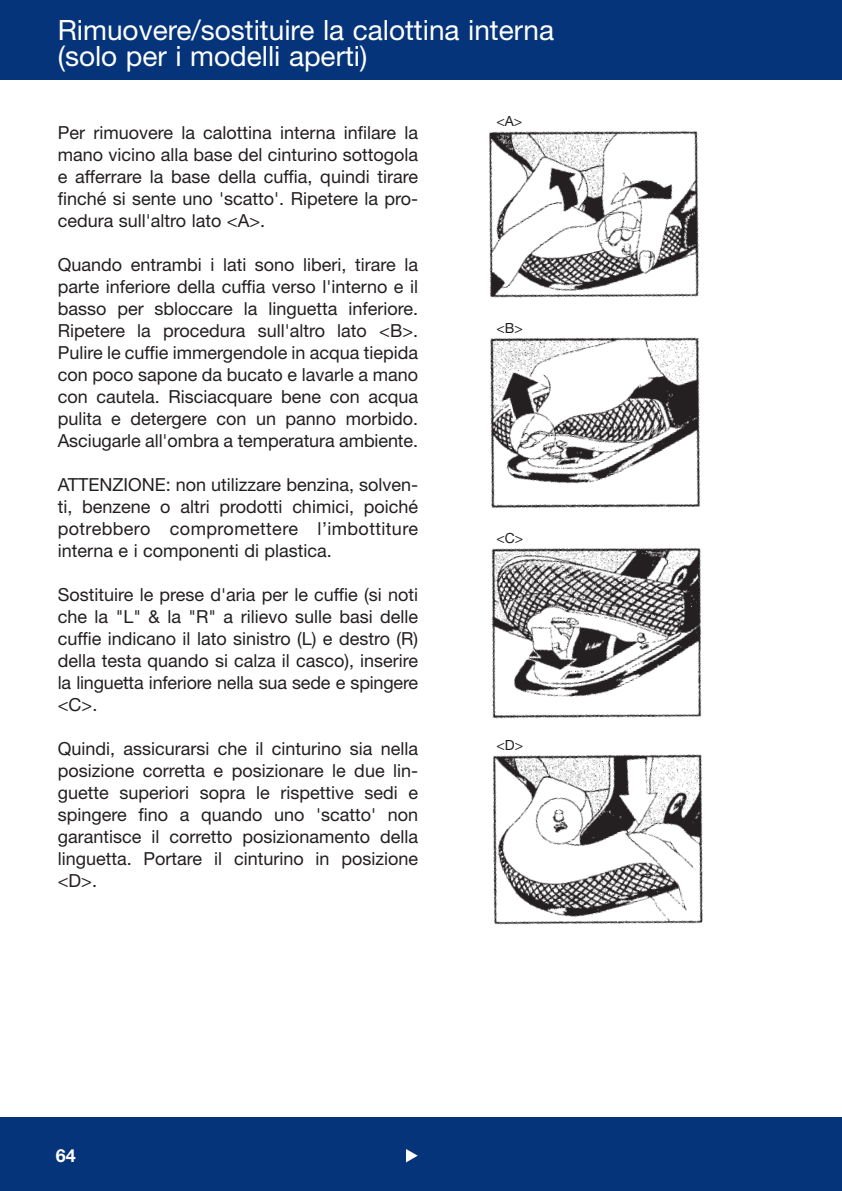
<style>
.page{position:relative;width:842px;height:1191px;background:#fff}
.page>*{position:absolute;margin:0;border:0;box-sizing:border-box;transform-origin:0 0}
.t1{font:28px/26px "Helvetica Neue";color:#fff}
.t2{font:18px/22px "Helvetica Neue";color:#231f20;text-align:justify}
.t3{font:700 18px "Helvetica Neue";color:#fff}
.t4{font:14px "Helvetica Neue";color:#231f20}
</style>
<div class="page">
<div style="left:0;top:1px;width:841px;height:79px;background:#05347a"></div>
<div style="left:0;top:1117px;width:841px;height:74px;background:#05347a"></div>
<svg style="left:406px;top:1149px;width:12px;height:13px"></svg>
<img style="left:488px;top:131px;width:215px;height:794px">
<h1 class="t1" style="left:58px;top:19px;width:498px">Rimuovere/sostituire la calottina interna (solo per i modelli aperti)</h1>
<p class="t2" style="left:58px;top:123px;width:362px">Per rimuovere la calottina interna infilare la mano vicino alla base del cinturino sottogola e afferrare la base della cuffia, quindi tirare finché si sente uno 'scatto'. Ripetere la pro&shy;cedura sull'altro lato &lt;A&gt;.</p>
<p class="t2" style="left:58px;top:255px;width:362px">Quando entrambi i lati sono liberi, tirare la parte inferiore della cuffia verso l'interno e il basso per sbloccare la linguetta inferiore.<br>Ripetere la procedura sull'altro lato &lt;B&gt;.<br>Pulire le cuffie immergendole in acqua tiepida con poco sapone da bucato e lavarle a mano con cautela. Risciacquare bene con acqua pulita e detergere con un panno morbido.<br>Asciugarle all'ombra a temperatura ambiente.</p>
<p class="t2" style="left:58px;top:475px;width:362px">ATTENZIONE: non utilizzare benzina, solven&shy;ti, benzene o altri prodotti chimici, poiché potrebbero compromettere l’imbottiture interna e i componenti di plastica.</p>
<p class="t2" style="left:58px;top:585px;width:362px">Sostituire le prese d'aria per le cuffie (si noti che la "L" &amp; la "R" a rilievo sulle basi delle cuffie indicano il lato sinistro (L) e destro (R) della testa quando si calza il casco), inserire la linguetta inferiore nella sua sede e spingere &lt;C&gt;.</p>
<p class="t2" style="left:58px;top:739px;width:362px">Quindi, assicurarsi che il cinturino sia nella posizione corretta e posizionare le due lin&shy;guette superiori sopra le rispettive sedi e spingere fino a quando uno 'scatto' non garantisce il corretto posizionamento della linguetta. Portare il cinturino in posizione &lt;D&gt;.</p>
<p class="t4" style="left:496px;top:116px;width:27px">&lt;A&gt;</p>
<p class="t4" style="left:496px;top:322px;width:28px">&lt;B&gt;</p>
<p class="t4" style="left:496px;top:533px;width:28px">&lt;C&gt;</p>
<p class="t4" style="left:496px;top:739px;width:28px">&lt;D&gt;</p>
<p class="t3" style="left:56px;top:1148px;width:22px">64</p>
</div>
